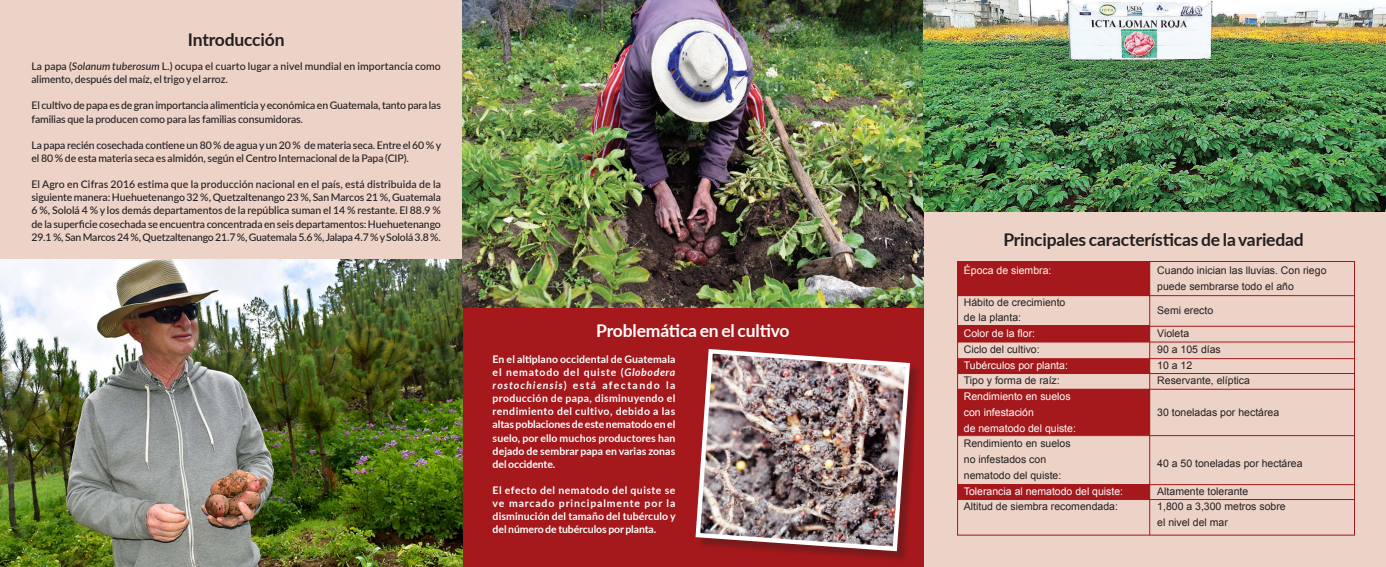
<style>
.page{position:relative;width:1386px;height:567px;background:#fff}
.page>*{position:absolute;margin:0;border:0;box-sizing:border-box;transform-origin:0 0}
.t1{font:700 17.5px "Lato";letter-spacing:-.01em;color:#231f20}
.t2{font:700 17.5px "Lato";letter-spacing:-.01em;color:#fff}
.t3{font:500 10.5px/13.1px "Lato";letter-spacing:-.01em;color:#231f20}
.t4{font:700 10.5px/13.1px "Lato";letter-spacing:.005em;color:#fff;text-align:justify}
.t5{font:10.5px "Arial";color:#231f20}
.t6{font:10.5px "Arial";color:#fff}
.t7{font:10.5px "Arial";color:#fef9e7}
.s1{font-style:italic}
</style>
<div class="page">
<div style="left:924px;top:0;width:462px;height:567px;background:#edd2c7"></div>
<div style="left:958px;top:485px;width:192px;height:14px;background:#a5181b"></div>
<div style="left:957px;top:261px;width:193px;height:34px;background:#a5181b"></div>
<div style="left:957px;top:326px;width:193px;height:16px;background:#a5181b"></div>
<div style="left:957px;top:359px;width:193px;height:15px;background:#a5181b"></div>
<div style="left:957px;top:390px;width:193px;height:45px;background:#a5181b"></div>
<div style="left:462px;top:0;width:462px;height:567px;background:#a5181b"></div>
<div style="left:0;top:0;width:462px;height:567px;background:#edd2c7"></div>
<img style="left:0;top:260px;width:462px;height:307px">
<img style="left:462px;top:0;width:462px;height:308px">
<div style="left:697px;top:351px;width:224px;height:211px;background:#231f20;opacity:.35"></div>
<img style="left:695px;top:349px;width:217px;height:205px">
<img style="left:924px;top:0;width:462px;height:211px">
<div style="left:957px;top:261px;width:398px;height:275px;border:1px solid #a5181b"></div>
<hr style="left:1149px;top:261px;width:1px;height:274px;background:#a5181b">
<hr style="left:957px;top:295px;width:398px;height:1px;background:#a5181b">
<hr style="left:957px;top:326px;width:398px;height:1px;background:#a5181b">
<hr style="left:957px;top:342px;width:398px;height:1px;background:#a5181b">
<hr style="left:957px;top:358px;width:398px;height:1px;background:#a5181b">
<hr style="left:957px;top:373px;width:398px;height:1px;background:#a5181b">
<hr style="left:957px;top:389px;width:398px;height:1px;background:#a5181b">
<hr style="left:957px;top:435px;width:398px;height:1px;background:#a5181b">
<hr style="left:957px;top:499px;width:398px;height:1px;background:#a5181b">
<hr style="left:957px;top:484px;width:398px;height:1px;background:#a5181b">
<p class="t1" style="left:188px;top:26px;width:98px">Introducción</p>
<p class="t3" style="left:32px;top:59px;width:411px">La papa (<span class="s1">Solanum tuberosum</span> L.) ocupa el cuarto lugar a nivel mundial en importancia como alimento, después del maíz, el trigo y el arroz.</p>
<p class="t3" style="left:32px;top:99px;width:411px">El cultivo de papa es de gran importancia alimenticia y económica en Guatemala, tanto para las familias que la producen como para las familias consumidoras.</p>
<p class="t3" style="left:32px;top:138px;width:411px">La papa recién cosechada contiene un 80 % de agua y un 20 % de materia seca. Entre el 60 % y el 80 % de esta materia seca es almidón, según el Centro Internacional de la Papa (CIP).</p>
<p class="t3" style="left:32px;top:177px;width:411px;text-align:justify">El Agro en Cifras 2016 estima que la producción nacional en el país, está distribuida de la siguiente manera: Huehuetenango 32 %, Quetzaltenango 23 %, San Marcos 21 %, Guatemala 6 %, Sololá 4 % y los demás departamentos de la república suman el 14 % restante. El 88.9 % de la superficie cosechada se encuentra concentrada en seis departamentos: Huehuetenango 29.1 %, San Marcos 24 %, Quetzaltenango 21.7 %, Guatemala 5.6 %, Jalapa 4.7 % y Sololá 3.8 %.</p>
<p class="t2" style="left:596px;top:318px;width:195px">Problemática en el cultivo</p>
<p class="t4" style="left:493px;top:352px;width:184px">En el altiplano occidental de Guatemala el nematodo del quiste (<span class="s1">Globodera rostochiensis</span>) está afectando la producción de papa, disminuyendo el rendimiento del cultivo, debido a las altas poblaciones de este nematodo en el suelo, por ello muchos productores han dejado de sembrar papa en varias zonas del occidente.</p>
<p class="t4" style="left:493px;top:483px;width:184px">El efecto del nematodo del quiste se ve marcado principalmente por la disminución del tamaño del tubérculo y del número de tubérculos por planta.</p>
<p class="t1" style="left:1003px;top:227px;width:302px">Principales características de la variedad</p>
<p class="t7" style="left:964px;top:264px;width:89px">Época de siembra:</p>
<p class="t5" style="left:1157px;top:264px;width:171px">Cuando inician las lluvias. Con riego</p>
<p class="t5" style="left:1157px;top:279px;width:138px">puede sembrarse todo el año</p>
<p class="t5" style="left:964px;top:295px;width:103px">Hábito de crecimiento</p>
<p class="t5" style="left:964px;top:311px;width:59px">de la planta:</p>
<p class="t5" style="left:1157px;top:304px;width:58px">Semi erecto</p>
<p class="t6" style="left:964px;top:327px;width:73px">Color de la flor:</p>
<p class="t5" style="left:1157px;top:327px;width:33px">Violeta</p>
<p class="t5" style="left:964px;top:342px;width:77px">Ciclo del cultivo:</p>
<p class="t5" style="left:1157px;top:342px;width:65px">90 a 105 días</p>
<p class="t6" style="left:964px;top:358px;width:106px">Tubérculos por planta:</p>
<p class="t5" style="left:1157px;top:358px;width:37px">10 a 12</p>
<p class="t5" style="left:964px;top:374px;width:97px">Tipo y forma de raíz:</p>
<p class="t5" style="left:1157px;top:374px;width:94px">Reservante, elíptica</p>
<p class="t6" style="left:964px;top:390px;width:108px">Rendimiento en suelos</p>
<p class="t6" style="left:964px;top:405px;width:72px">con infestación</p>
<p class="t6" style="left:964px;top:421px;width:114px">de nematodo del quiste:</p>
<p class="t5" style="left:1157px;top:405px;width:123px">30 toneladas por hectárea</p>
<p class="t5" style="left:964px;top:437px;width:108px">Rendimiento en suelos</p>
<p class="t5" style="left:964px;top:453px;width:84px">no infestados con</p>
<p class="t5" style="left:964px;top:468px;width:99px">nematodo del quiste:</p>
<p class="t5" style="left:1157px;top:456px;width:147px">40 a 50 toneladas por hectárea</p>
<p class="t6" style="left:964px;top:484px;width:161px">Tolerancia al nematodo del quiste:</p>
<p class="t5" style="left:1157px;top:484px;width:93px">Altamente tolerante</p>
<p class="t5" style="left:964px;top:500px;width:156px">Altitud de siembra recomendada:</p>
<p class="t5" style="left:1157px;top:500px;width:130px">1,800 a 3,300 metros sobre</p>
<p class="t5" style="left:1157px;top:516px;width:72px">el nivel del mar</p>
</div>
